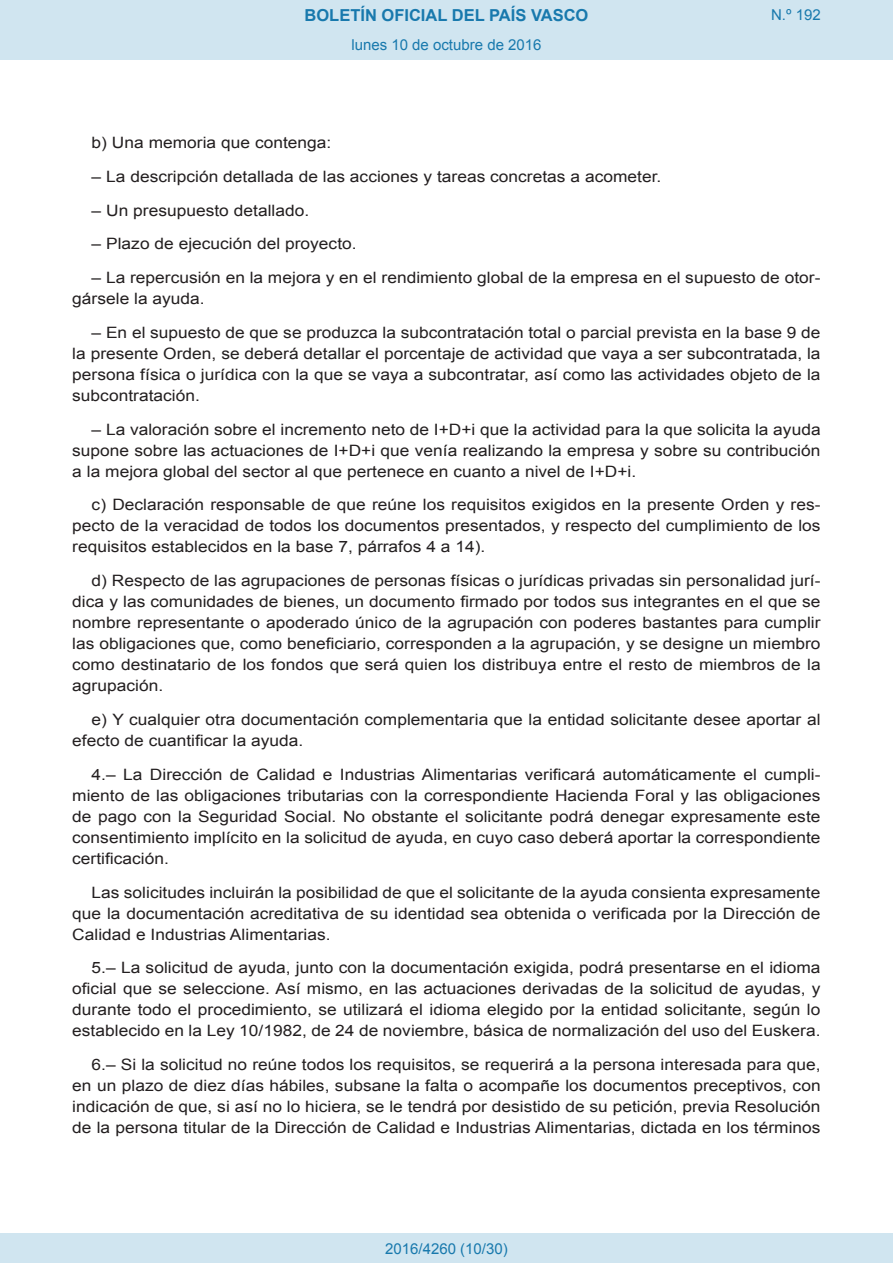
<style>
.page{position:relative;width:893px;height:1263px;background:#fff}
.page>*{position:absolute;margin:0;border:0;box-sizing:border-box;transform-origin:0 0}
.t1{font:700 16.5px "Arial";color:#1879ad}
.BOPVDetalle{font:15.6px/21px "Arial";color:#231f20;text-align:justify;scale:1.11 1}
.Paginacion_Centro{font:15px "Arial";color:#1879ad}
</style>
<div class="page">
<div style="left:0;top:0;width:893px;height:60px;background:#d0e5f0"></div>
<div style="left:0;top:1233px;width:893px;height:30px;background:#d0e5f0"></div>
<p class="t1" style="left:305px;top:4px;width:285px">BOLETÍN OFICIAL DEL PAÍS VASCO</p>
<p class="Paginacion_Centro" style="left:351px;top:35px;width:192px">lunes 10 de octubre de 2016</p>
<p class="Paginacion_Centro" style="left:771px;top:5px;width:51px">N.º 192</p>
<p class="BOPVDetalle" style="left:92px;top:132px;width:217px">b) Una memoria que contenga:</p>
<p class="BOPVDetalle" style="left:92px;top:166px;width:515px">– La descripción detallada de las acciones y tareas concretas a acometer.</p>
<p class="BOPVDetalle" style="left:92px;top:200px;width:198px">– Un presupuesto detallado.</p>
<p class="BOPVDetalle" style="left:92px;top:234px;width:240px">– Plazo de ejecución del proyecto.</p>
<p class="BOPVDetalle" style="left:72px;top:267px;width:676px;text-indent:19px">– La repercusión en la mejora y en el rendimiento global de la empresa en el supuesto de otor&shy;gársele la ayuda.</p>
<p class="BOPVDetalle" style="left:72px;top:322px;width:676px;text-indent:19px">– En el supuesto de que se produzca la subcontratación total o parcial prevista en la base 9 de la presente Orden, se deberá detallar el porcentaje de actividad que vaya a ser subcontratada, la persona física o jurídica con la que se vaya a subcontratar, así como las actividades objeto de la subcontratación.</p>
<p class="BOPVDetalle" style="left:72px;top:419px;width:676px;text-indent:19px">– La valoración sobre el incremento neto de I+D+i que la actividad para la que solicita la ayuda supone sobre las actuaciones de I+D+i que venía realizando la empresa y sobre su contribución a la mejora global del sector al que pertenece en cuanto a nivel de I+D+i.</p>
<p class="BOPVDetalle" style="left:72px;top:495px;width:676px;text-indent:19px">c) Declaración responsable de que reúne los requisitos exigidos en la presente Orden y res&shy;pecto de la veracidad de todos los documentos presentados, y respecto del cumplimiento de los requisitos establecidos en la base 7, párrafos 4 a 14).</p>
<p class="BOPVDetalle" style="left:72px;top:570px;width:676px;text-indent:19px">d) Respecto de las agrupaciones de personas físicas o jurídicas privadas sin personalidad jurí&shy;dica y las comunidades de bienes, un documento firmado por todos sus integrantes en el que se nombre representante o apoderado único de la agrupación con poderes bastantes para cumplir las obligaciones que, como beneficiario, corresponden a la agrupación, y se designe un miembro como destinatario de los fondos que será quien los distribuya entre el resto de miembros de la agrupación.</p>
<p class="BOPVDetalle" style="left:72px;top:709px;width:676px;text-indent:19px">e) Y cualquier otra documentación complementaria que la entidad solicitante desee aportar al efecto de cuantificar la ayuda.</p>
<p class="BOPVDetalle" style="left:72px;top:764px;width:676px;text-indent:19px">4.– La Dirección de Calidad e Industrias Alimentarias verificará automáticamente el cumpli&shy;miento de las obligaciones tributarias con la correspondiente Hacienda Foral y las obligaciones de pago con la Seguridad Social. No obstante el solicitante podrá denegar expresamente este consentimiento implícito en la solicitud de ayuda, en cuyo caso deberá aportar la correspondiente certificación.</p>
<p class="BOPVDetalle" style="left:72px;top:882px;width:676px;text-indent:19px">Las solicitudes incluirán la posibilidad de que el solicitante de la ayuda consienta expresamente que la documentación acreditativa de su identidad sea obtenida o verificada por la Dirección de Calidad e Industrias Alimentarias.</p>
<p class="BOPVDetalle" style="left:72px;top:957px;width:676px;text-indent:19px">5.– La solicitud de ayuda, junto con la documentación exigida, podrá presentarse en el idioma oficial que se seleccione. Así mismo, en las actuaciones derivadas de la solicitud de ayudas, y durante todo el procedimiento, se utilizará el idioma elegido por la entidad solicitante, según lo establecido en la Ley 10/1982, de 24 de noviembre, básica de normalización del uso del Euskera.</p>
<p class="BOPVDetalle" style="left:72px;top:1054px;width:676px;text-indent:19px">6.– Si la solicitud no reúne todos los requisitos, se requerirá a la persona interesada para que, en un plazo de diez días hábiles, subsane la falta o acompañe los documentos preceptivos, con indicación de que, si así no lo hiciera, se le tendrá por desistido de su petición, previa Resolución de la persona titular de la Dirección de Calidad e Industrias Alimentarias, dictada en los términos</p>
<p class="Paginacion_Centro" style="left:385px;top:1238px;width:124px">2016/4260 (10/30)</p>
</div>
